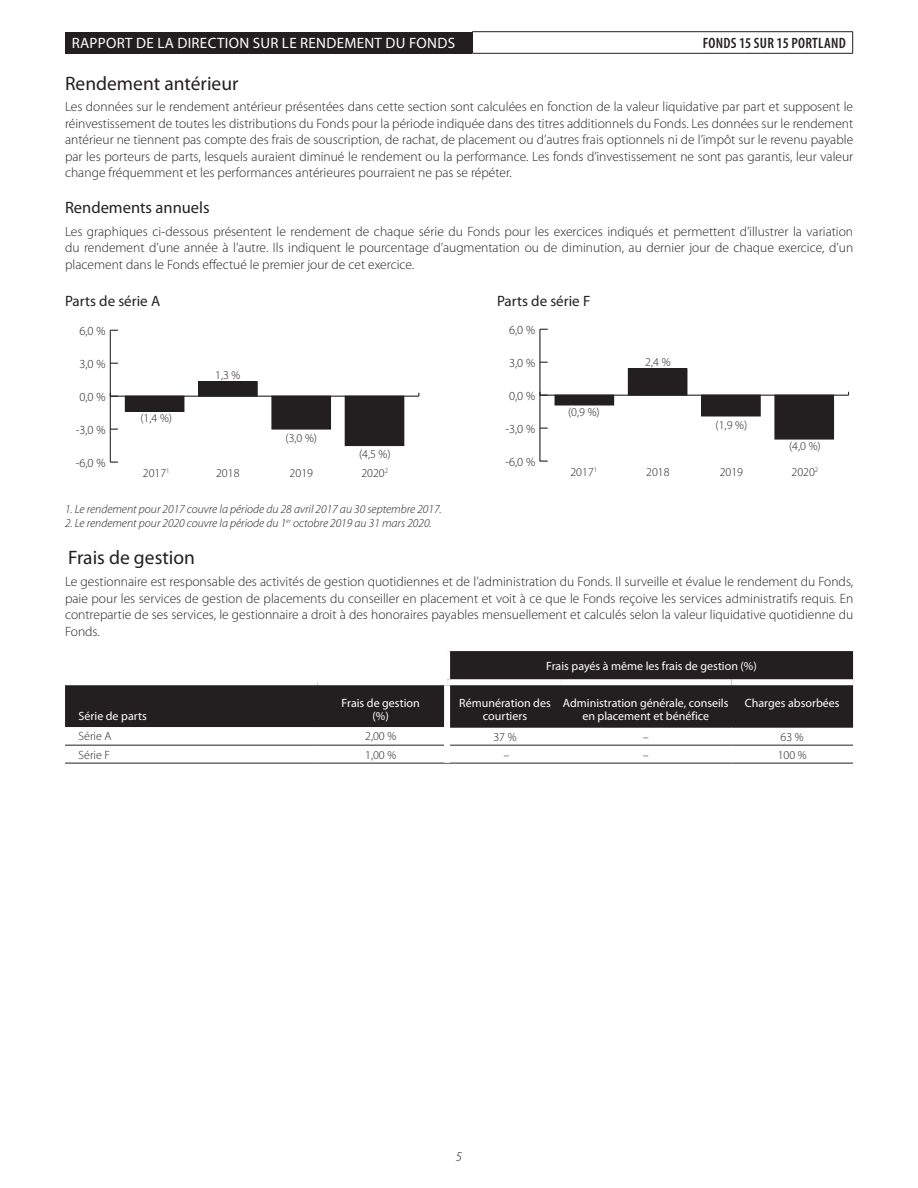
<style>
.page{position:relative;width:918px;height:1188px;background:#fff}
.page>*{position:absolute;margin:0;border:0;box-sizing:border-box;transform-origin:0 0}
.SECTION_HEADS{font:19.5px "Myriad Pro";color:#231f20}
.COMMENTARY_Head{font:19.5px "Myriad Pro";color:#231f20}
.t1{font:18px "Myriad Pro";color:#231f20}
.COMMENTARY_Head-2{font:16.5px "Myriad Pro";color:#231f20}
.t2{font:15px "Myriad Pro";letter-spacing:.02em;color:#fff}
.COMMENTARY_Head-3{font:15px "Myriad Pro";color:#231f20}
.t3{font:600 condensed 15px "Myriad Pro";letter-spacing:.02em;color:#231f20}
.COMMENTARY_Body{font:300 13.5px/16.5px "Myriad Pro";color:#231f20;text-align:justify}
.t4{font:italic 300 13.5px "Myriad Pro";color:#231f20}
.t5{font:300 12.3px "Myriad Pro";color:#231f20}
.TABLE_FOOTNOTE_NO{font:italic 300 12px "Myriad Pro";color:#231f20}
.TABLE_BODY_Left_Al{font:300 12px "Myriad Pro";color:#231f20}
.TABLE_SUBHEADS_REV{font:12px/13.5px "Myriad Pro";color:#fff;text-align:center}
.TABLE_SUBHEADS_Rev{font:12px "Myriad Pro";color:#fff}
.TABLE_BODY_CENTRE{font:300 12px "Myriad Pro";color:#231f20}
</style>
<div class="page">
<div style="left:65px;top:32px;width:407px;height:21px;background:#231f20"></div>
<hr style="left:472px;top:31px;width:381px;height:1px;background:#231f20">
<svg style="left:472px;top:32px;width:1px;height:21px"></svg>
<svg style="left:852px;top:32px;width:1px;height:21px"></svg>
<hr style="left:472px;top:53px;width:381px;height:1px;background:#231f20">
<hr style="left:110px;top:396px;width:309px;height:1px;background:#231f20">
<hr style="left:110px;top:330px;width:1px;height:132px;background:#231f20">
<svg style="left:111px;top:395px;width:7px;height:2px"></svg>
<div style="left:345px;top:396px;width:59px;height:50px;background:#231f20"></div>
<div style="left:272px;top:396px;width:59px;height:33px;background:#231f20"></div>
<div style="left:199px;top:382px;width:58px;height:14px;background:#231f20"></div>
<div style="left:198px;top:381px;width:60px;height:16px;border:1px solid #231f20"></div>
<div style="left:125px;top:396px;width:59px;height:16px;background:#231f20"></div>
<hr style="left:540px;top:395px;width:309px;height:1px;background:#231f20">
<hr style="left:540px;top:329px;width:1px;height:132px;background:#231f20">
<svg style="left:540px;top:392px;width:8px;height:4px"></svg>
<div style="left:775px;top:395px;width:59px;height:44px;background:#231f20"></div>
<div style="left:702px;top:395px;width:58px;height:21px;background:#231f20"></div>
<div style="left:701px;top:395px;width:60px;height:21px;border:1px solid #231f20"></div>
<div style="left:628px;top:369px;width:59px;height:26px;background:#231f20"></div>
<div style="left:628px;top:368px;width:59px;height:27px;border:1px solid #231f20"></div>
<div style="left:555px;top:395px;width:59px;height:10px;background:#231f20"></div>
<svg style="left:65px;top:651px;width:788px;height:76px;fill:#231f20"></svg>
<svg style="left:65px;top:727px;width:788px;height:36px"></svg>
<hr style="left:450px;top:727px;width:110px;height:1px;background:#231f20">
<hr style="left:560px;top:727px;width:171px;height:1px;background:#231f20">
<hr style="left:731px;top:727px;width:122px;height:1px;background:#231f20">
<hr style="left:65px;top:745px;width:252px;height:1px;background:#231f20">
<hr style="left:317px;top:745px;width:127px;height:1px;background:#231f20">
<hr style="left:450px;top:745px;width:110px;height:1px;background:#231f20">
<hr style="left:560px;top:745px;width:171px;height:1px;background:#231f20">
<hr style="left:731px;top:745px;width:122px;height:1px;background:#231f20">
<hr style="left:65px;top:763px;width:252px;height:1px;background:#231f20">
<hr style="left:317px;top:763px;width:130px;height:1px;background:#231f20">
<hr style="left:447px;top:763px;width:113px;height:1px;background:#231f20">
<hr style="left:560px;top:763px;width:171px;height:1px;background:#231f20">
<hr style="left:731px;top:763px;width:122px;height:1px;background:#231f20">
<div style="left:444px;top:651px;width:6px;height:28px;background:#fff"></div>
<div style="left:444px;top:685px;width:6px;height:42px;background:#fff"></div>
<div style="left:444px;top:727px;width:6px;height:18px;background:#fff"></div>
<div style="left:444px;top:745px;width:6px;height:18px;background:#fff"></div>
<div style="left:447px;top:679px;width:113px;height:6px;background:#fff"></div>
<div style="left:560px;top:679px;width:171px;height:6px;background:#fff"></div>
<div style="left:731px;top:679px;width:122px;height:6px;background:#fff"></div>
<div style="left:65px;top:679px;width:252px;height:6px;background:#fff"></div>
<div style="left:317px;top:679px;width:130px;height:6px;background:#fff"></div>
<p class="t2" style="left:72px;top:34px;width:385px">RAPPORT DE LA DIRECTION SUR LE RENDEMENT DU FONDS</p>
<p class="t3" style="left:703px;top:34px;width:145px">FONDS 15 SUR 15 PORTLAND</p>
<p class="SECTION_HEADS" style="left:65px;top:72px;width:175px">Rendement antérieur</p>
<p class="COMMENTARY_Body" style="left:65px;top:98px;width:790px">Les données sur le rendement antérieur présentées dans cette section sont calculées en fonction de la valeur liquidative par part et supposent le réinvestissement de toutes les distributions du Fonds pour la période indiquée dans des titres additionnels du Fonds. Les données sur le rendement antérieur ne tiennent pas compte des frais de souscription, de rachat, de placement ou d’autres frais optionnels ni de l’impôt sur le revenu payable par les porteurs de parts, lesquels auraient diminué le rendement ou la performance. Les fonds d’investissement ne sont pas garantis, leur valeur change fréquemment et les performances antérieures pourraient ne pas se répéter.</p>
<p class="COMMENTARY_Head-2" style="left:65px;top:198px;width:146px">Rendements annuels</p>
<p class="COMMENTARY_Body" style="left:65px;top:223px;width:790px">Les graphiques ci-dessous présentent le rendement de chaque série du Fonds pour les exercices indiqués et permettent d’illustrer la variation du rendement d’une année à l’autre. Ils indiquent le pourcentage d’augmentation ou de diminution, au dernier jour de chaque exercice, d’un placement dans le Fonds effectué le premier jour de cet exercice.</p>
<p class="COMMENTARY_Head-3" style="left:65px;top:291px;width:97px">Parts de série A</p>
<p class="COMMENTARY_Head-3" style="left:497px;top:291px;width:95px">Parts de série F</p>
<p class="TABLE_BODY_Left_Al" style="left:570px;top:131px;width:33px">(1,4 %)</p>
<p class="TABLE_BODY_Left_Al" style="left:715px;top:150px;width:33px">(3,0 %)</p>
<p class="t5" style="left:79px;top:323px;width:28px">6,0 %</p>
<p class="t5" style="left:509px;top:322px;width:28px">6,0 %</p>
<p class="t5" style="left:79px;top:356px;width:28px">3,0 %</p>
<p class="TABLE_BODY_Left_Al" style="left:215px;top:368px;width:27px">1,3 %</p>
<p class="t5" style="left:509px;top:355px;width:28px">3,0 %</p>
<p class="TABLE_BODY_Left_Al" style="left:645px;top:355px;width:27px">2,4 %</p>
<p class="t5" style="left:79px;top:389px;width:28px">0,0 %</p>
<p class="t5" style="left:509px;top:388px;width:28px">0,0 %</p>
<p class="t5" style="left:76px;top:422px;width:31px">-3,0 %</p>
<p class="t5" style="left:76px;top:455px;width:31px">-6,0 %</p>
<p class="TABLE_BODY_Left_Al" style="left:140px;top:411px;width:33px">(1,4 %)</p>
<p class="TABLE_BODY_Left_Al" style="left:143px;top:466px;width:28px">2017<sup>1</sup></p>
<p class="TABLE_BODY_Left_Al" style="left:216px;top:465px;width:25px">2018</p>
<p class="TABLE_BODY_Left_Al" style="left:286px;top:431px;width:33px">(3,0 %)</p>
<p class="TABLE_BODY_Left_Al" style="left:290px;top:466px;width:25px">2019</p>
<p class="TABLE_BODY_Left_Al" style="left:359px;top:447px;width:33px">(4,5 %)</p>
<p class="TABLE_BODY_Left_Al" style="left:361px;top:466px;width:28px">2020<sup>2</sup></p>
<p class="t5" style="left:505px;top:421px;width:31px">-3,0 %</p>
<p class="t5" style="left:505px;top:454px;width:31px">-6,0 %</p>
<p class="TABLE_BODY_Left_Al" style="left:568px;top:404px;width:33px">(0,9 %)</p>
<p class="TABLE_BODY_Left_Al" style="left:570px;top:465px;width:28px">2017<sup>1</sup></p>
<p class="TABLE_BODY_Left_Al" style="left:646px;top:465px;width:25px">2018</p>
<p class="TABLE_BODY_Left_Al" style="left:716px;top:418px;width:33px">(1,9 %)</p>
<p class="TABLE_BODY_Left_Al" style="left:720px;top:465px;width:25px">2019</p>
<p class="TABLE_BODY_Left_Al" style="left:789px;top:439px;width:33px">(4,0 %)</p>
<p class="TABLE_BODY_Left_Al" style="left:791px;top:465px;width:28px">2020<sup>2</sup></p>
<p class="TABLE_FOOTNOTE_NO" style="left:65px;top:501px;width:378px">1. Le rendement pour 2017 couvre la période du 28 avril 2017 au 30 septembre 2017.</p>
<p class="TABLE_FOOTNOTE_NO" style="left:65px;top:516px;width:368px">2. Le rendement pour 2020 couvre la période du 1<sup>er</sup> octobre 2019 au 31 mars 2020.</p>
<p class="COMMENTARY_Head" style="left:68px;top:545px;width:128px">Frais de gestion</p>
<p class="COMMENTARY_Body" style="left:65px;top:574px;width:790px">Le gestionnaire est responsable des activités de gestion quotidiennes et de l’administration du Fonds. Il surveille et évalue le rendement du Fonds, paie pour les services de gestion de placements du conseiller en placement et voit à ce que le Fonds reçoive les services administratifs requis. En contrepartie de ses services, le gestionnaire a droit à des honoraires payables mensuellement et calculés selon la valeur liquidative quotidienne du Fonds.</p>
<p class="TABLE_SUBHEADS_Rev" style="left:546px;top:658px;width:212px">Frais payés à même les frais de gestion (%)</p>
<p class="TABLE_SUBHEADS_Rev" style="left:79px;top:709px;width:70px">Série de parts</p>
<p class="t1" style="left:128px;top:546px;width:58px">Series F</p>
<p class="t5" style="left:79px;top:603px;width:28px">6,0 %</p>
<p class="TABLE_SUBHEADS_REV" style="left:342px;top:696px;width:80px">Frais de gestion</p>
<p class="TABLE_SUBHEADS_REV" style="left:373px;top:709px;width:18px">(%)</p>
<p class="TABLE_SUBHEADS_REV" style="left:459px;top:696px;width:93px">Rémunération des courtiers</p>
<p class="TABLE_SUBHEADS_REV" style="left:563px;top:696px;width:167px">Administration générale, conseils en placement et bénéfice</p>
<p class="TABLE_SUBHEADS_REV" style="left:745px;top:696px;width:96px">Charges absorbées</p>
<p class="TABLE_BODY_Left_Al" style="left:79px;top:729px;width:35px">Série A</p>
<p class="TABLE_BODY_CENTRE" style="left:365px;top:729px;width:33px">2,00 %</p>
<p class="TABLE_BODY_CENTRE" style="left:493px;top:729px;width:25px">37 %</p>
<p class="TABLE_BODY_CENTRE" style="left:643px;top:729px;width:7px">–</p>
<p class="TABLE_BODY_CENTRE" style="left:781px;top:729px;width:25px">63 %</p>
<p class="TABLE_BODY_Left_Al" style="left:79px;top:747px;width:33px">Série F</p>
<p class="TABLE_BODY_CENTRE" style="left:365px;top:747px;width:33px">1,00 %</p>
<p class="TABLE_BODY_CENTRE" style="left:503px;top:747px;width:7px">–</p>
<p class="TABLE_BODY_CENTRE" style="left:643px;top:747px;width:7px">–</p>
<p class="TABLE_BODY_CENTRE" style="left:778px;top:747px;width:31px">100 %</p>
<p class="t5" style="left:76px;top:735px;width:31px">-6,0 %</p>
<p class="TABLE_BODY_Left_Al" style="left:362px;top:746px;width:28px">2020<sup>2</sup></p>
<p class="t4" style="left:456px;top:1148px;width:8px">5</p>
</div>
